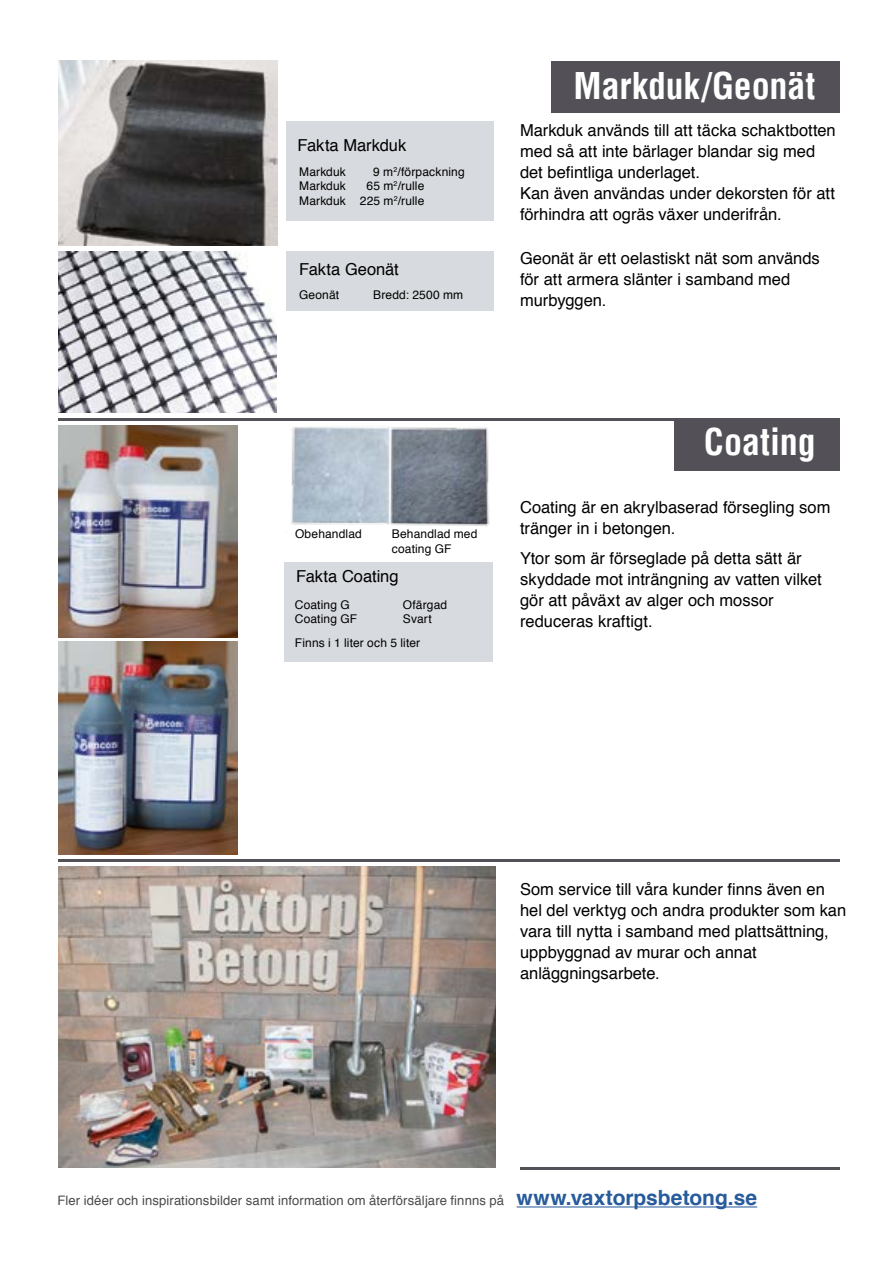
<style>
.page{position:relative;width:893px;height:1263px;background:#fff}
.page>*{position:absolute;margin:0;border:0;box-sizing:border-box;transform-origin:0 0}
.t1{font:700 condensed 36px "Helvetica";color:#fff}
.t2{font:16.5px/21px "Helvetica";color:#000}
.t3{font:13.05px "Helvetica";letter-spacing:.01em;color:#4a4a49}
.t4{font:12px/15px "Helvetica";letter-spacing:.01em;color:#000}
.s1{font-weight:700;font-size:21px;color:#275b9b}
</style>
<div class="page">
<hr style="left:517px;top:1206px;width:240px;height:1px;background:#275b9b">
<svg style="left:520px;top:1167px;width:320px;height:2px"></svg>
<svg style="left:59px;top:418px;width:781px;height:2px"></svg>
<div style="left:552px;top:61px;width:288px;height:51px;background:#535157"></div>
<div style="left:284px;top:562px;width:209px;height:99px;background:#d7dade"></div>
<div style="left:286px;top:121px;width:207px;height:100px;background:#d7dade"></div>
<div style="left:286px;top:252px;width:207px;height:59px;background:#d7dade"></div>
<div style="left:675px;top:419px;width:165px;height:51px;background:#535157"></div>
<hr style="left:59px;top:860px;width:781px;height:2px;background:#535157">
<img style="left:59px;top:866px;width:437px;height:301px">
<img style="left:283px;top:418px;width:215px;height:109px">
<img style="left:59px;top:425px;width:178px;height:213px">
<img style="left:59px;top:642px;width:178px;height:212px">
<img style="left:59px;top:61px;width:218px;height:184px">
<img style="left:59px;top:252px;width:217px;height:160px">
<p class="t2" style="left:298px;top:135px;width:110px">Fakta Markduk</p>
<p class="t4" style="left:299px;top:164px;width:48px">Markduk</p>
<p class="t4" style="left:373px;top:164px;width:93px">9 m<sup>2</sup>/förpackning</p>
<p class="t4" style="left:299px;top:179px;width:48px">Markduk</p>
<p class="t4" style="left:299px;top:179px;width:127px;line-height:14.4px;text-align:right">65 m<sup>2</sup>/rulle<br>Markduk 225 m<sup>2</sup>/rulle</p>
<p class="t2" style="left:299px;top:259px;width:101px">Fakta Geonät</p>
<p class="t4" style="left:299px;top:287px;width:41px">Geonät</p>
<p class="t4" style="left:373px;top:287px;width:92px">Bredd: 2500 mm</p>
<h1 class="t1" style="left:574px;top:62px;width:243px">Markduk/Geonät</h1>
<p class="t2" style="left:520px;top:121px;width:317px">Markduk används till att täcka schaktbotten med så att inte bärlager blandar sig med det befintliga underlaget.<br>Kan även användas under dekorsten för att förhindra att ogräs växer underifrån.</p>
<p class="t2" style="left:520px;top:249px;width:301px">Geonät är ett oelastiskt nät som används för att armera slänter i samband med murbyggen.</p>
<p class="t4" style="left:295px;top:526px;width:68px">Obehandlad</p>
<p class="t4" style="left:392px;top:526px;width:87px">Behandlad med coating GF</p>
<p class="t2" style="left:296px;top:566px;width:104px">Fakta Coating</p>
<p class="t4" style="left:295px;top:597px;width:56px">Coating G</p>
<p class="t4" style="left:403px;top:597px;width:46px">Ofärgad</p>
<p class="t4" style="left:295px;top:612px;width:64px">Coating GF</p>
<p class="t4" style="left:295px;top:608px;width:138px;line-height:23.4px;text-indent:108px">Svart<br>Finns i 1 liter och 5 liter</p>
<h1 class="t1" style="left:704px;top:418px;width:113px">Coating</h1>
<p class="t2" style="left:520px;top:497px;width:312px">Coating är en akrylbaserad försegling som tränger in i betongen.</p>
<p class="t2" style="left:520px;top:548px;width:303px">Ytor som är förseglade på detta sätt är skyddade mot inträngning av vatten vilket gör att påväxt av alger och mossor reduceras kraftigt.</p>
<p class="t2" style="left:520px;top:879px;width:328px">Som service till våra kunder finns även en hel del verktyg och andra produkter som kan vara till nytta i samband med plattsättning, uppbyggnad av murar och annat anläggningsarbete.</p>
<p class="t3" style="left:57px;top:1190px;width:701px">Fler idéer och inspirationsbilder samt information om återförsäljare finnns på <span class="s1">www.vaxtorpsbetong.se</span></p>
</div>
